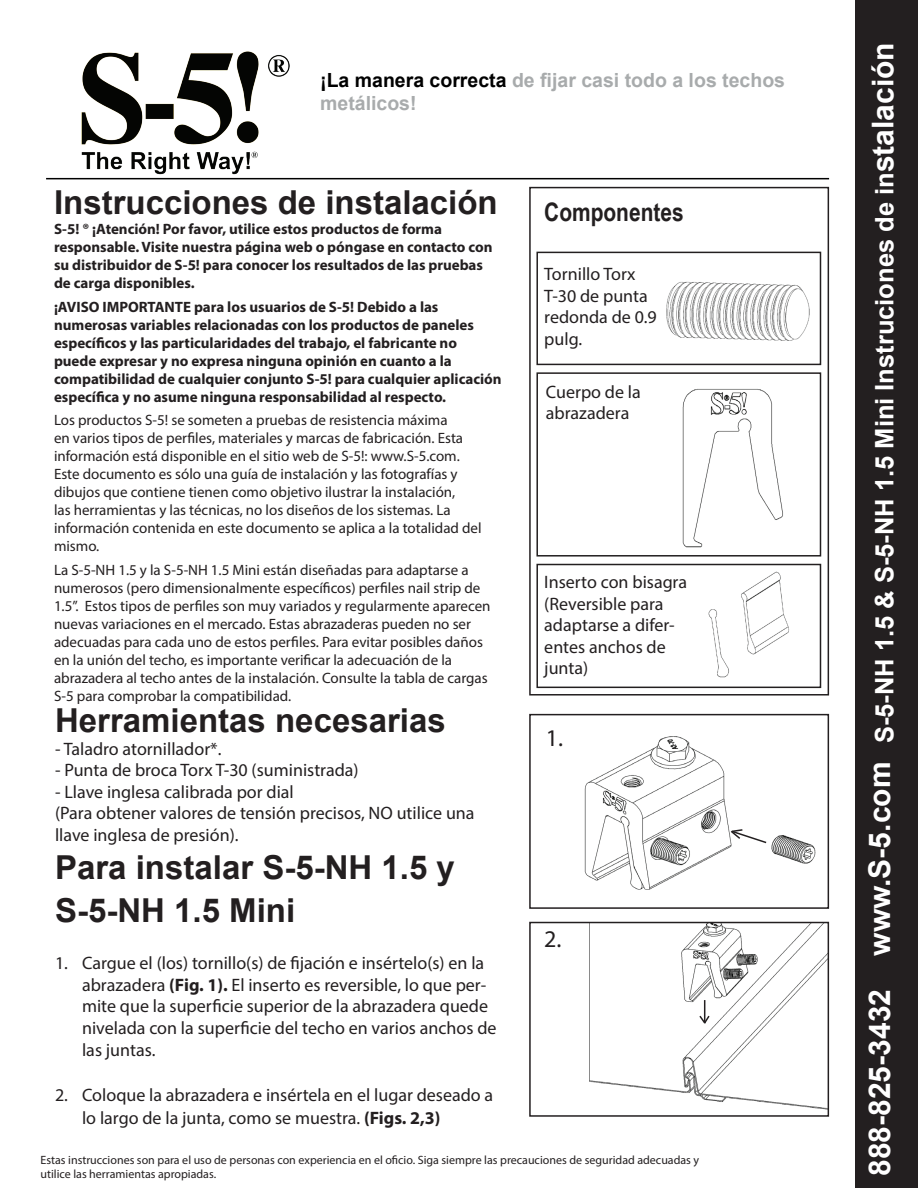
<style>
.page{position:relative;width:918px;height:1188px;background:#fff}
.page>*{position:absolute;margin:0;border:0;box-sizing:border-box;transform-origin:0 0}
.t1{font:700 33px/43.2px "Arial";color:#231f20}
.t2{font:700 25.5px "Arial";color:#fff}
.t3{font:700 25.5px "Arial Narrow";color:#231f20}
.t4{font:24px "Myriad Pro";color:#231f20}
.t5{font:700 19.5px/23.4px "Arial";color:#a8abac}
.t6{font:18px/21.6px "Myriad Pro";color:#231f20}
.t7{font:15px/18px "Myriad Pro";color:#231f20}
.t8{font:700 15px/18px "Myriad Pro";color:#231f20}
.t9{font:12px/14.4px "Myriad Pro";color:#231f20}
.s1{color:#000}
.s2{font-weight:700}
.s3{font-size:30px}
</style>
<div class="page">
<div style="left:529px;top:187px;width:300px;height:509px;border:2px solid #231f20"></div>
<div style="left:856px;top:0;width:62px;height:1188px;background:#231f20"></div>
<hr style="left:46px;top:178px;width:783px;height:1px;background:#000">
<img style="left:48px;top:51px;width:267px;height:127px">
<img style="left:666px;top:281px;width:144px;height:60px">
<div style="left:536px;top:252px;width:285px;height:113px;border:2px solid #231f20"></div>
<img style="left:682px;top:388px;width:101px;height:160px">
<div style="left:536px;top:372px;width:285px;height:185px;border:2px solid #231f20"></div>
<img style="left:708px;top:571px;width:81px;height:107px">
<div style="left:536px;top:564px;width:285px;height:124px;border:2px solid #231f20"></div>
<img style="left:584px;top:736px;width:232px;height:154px">
<div style="left:529px;top:714px;width:300px;height:195px;border:2px solid #231f20"></div>
<svg style="left:729px;top:828px;width:39px;height:16px"></svg>
<img style="left:589px;top:925px;width:237px;height:185px">
<div style="left:529px;top:922px;width:300px;height:195px;border:2px solid #231f20"></div>
<svg style="left:698px;top:1000px;width:13px;height:25px"></svg>
<h3 class="t5" style="left:320px;top:69px;width:466px"><span class="s1">¡La manera correcta</span> de fijar casi todo a los techos metálicos!</h3>
<h1 class="t1" style="left:54px;top:182px;width:445px">Instrucciones de instalación</h1>
<p class="t8" style="left:54px;top:220px;width:440px">S-5! ® ¡Atención! Por favor, utilice estos productos de forma responsable. Visite nuestra página web o póngase en contacto con su distribuidor de S-5! para conocer los resultados de las pruebas de carga disponibles.</p>
<p class="t8" style="left:54px;top:297px;width:449px">¡AVISO IMPORTANTE para los usuarios de S-5! Debido a las numerosas variables relacionadas con los productos de paneles específicos y las particularidades del trabajo, el fabricante no puede expresar y no expresa ninguna opinión en cuanto a la compatibilidad de cualquier conjunto S-5! para cualquier aplicación específica y no asume ninguna responsabilidad al respecto.</p>
<p class="t7" style="left:54px;top:411px;width:429px">Los productos S-5! se someten a pruebas de resistencia máxima<br>en varios tipos de perfiles, materiales y marcas de fabricación. Esta información está disponible en el sitio web de S-5!: www.S-5.com.<br>Este documento es sólo una guía de instalación y las fotografías y dibujos que contiene tienen como objetivo ilustrar la instalación,<br>las herramientas y las técnicas, no los diseños de los sistemas. La información contenida en este documento se aplica a la totalidad del mismo.</p>
<p class="t7" style="left:54px;top:560px;width:438px">La S-5-NH 1.5 y la S-5-NH 1.5 Mini están diseñadas para adaptarse a numerosos (pero dimensionalmente específicos) perfiles nail strip de 1.5”. Estos tipos de perfiles son muy variados y regularmente aparecen nuevas variaciones en el mercado. Estas abrazaderas pueden no ser adecuadas para cada uno de estos perfiles. Para evitar posibles daños en la unión del techo, es importante verificar la adecuación de la abrazadera al techo antes de la instalación. Consulte la tabla de cargas S-5 para comprobar la compatibilidad.</p>
<h1 class="t1" style="left:55px;top:700px;width:392px">Herramientas necesarias</h1>
<p class="t6" style="left:55px;top:738px;width:168px">- Taladro atornillador*.</p>
<p class="t6" style="left:55px;top:759px;width:305px">- Punta de broca Torx T-30 (suministrada)</p>
<p class="t6" style="left:55px;top:781px;width:421px">- Llave inglesa calibrada por dial<br>(Para obtener valores de tensión precisos, NO utilice una llave inglesa de presión).</p>
<h1 class="t1" style="left:55px;top:847px;width:401px">Para instalar S-5-NH 1.5 y<br>S-5-NH 1.5 Mini</h1>
<p class="t6" style="left:82px;top:952px;width:416px;text-indent:-27px">1. Cargue el (los) tornillo(s) de fijación e insértelo(s) en la abrazadera <span class="s2">(Fig. 1).</span> El inserto es reversible, lo que per&shy;mite que la superficie superior de la abrazadera quede nivelada con la superficie del techo en varios anchos de las juntas.</p>
<p class="t6" style="left:82px;top:1083px;width:413px;line-height:23.4px;text-indent:-27px">2. Coloque la abrazadera e insértela en el lugar deseado a lo largo de la junta, como se muestra. <span class="s2">(Figs. 2,3)</span></p>
<h2 class="t3" style="left:544px;top:197px;width:141px">Componentes</h2>
<p class="t6" style="left:544px;top:263px;width:114px">Tornillo Torx<br>T-30 de punta redonda de 0.9 pulg.</p>
<p class="t6" style="left:546px;top:381px;width:96px">Cuerpo de la abrazadera</p>
<p class="t6" style="left:544px;top:571px;width:144px">Inserto con bisagra (Reversible para adaptarse a difer&shy;entes anchos de junta)</p>
<h3 class="t4" style="left:546px;top:724px;width:19px">1.</h3>
<h3 class="t4" style="left:544px;top:924px;width:19px">2.</h3>
<p class="t9" style="left:40px;top:1152px;width:660px">Estas instrucciones son para el uso de personas con experiencia en el oficio. Siga siempre las precauciones de seguridad adecuadas y utilice las herramientas apropiadas.</p>
<h2 class="t2" style="left:867px;top:1176px;width:1135px;rotate:-90deg"><span class="s3">888-825-3432 www.S-5.com</span> S-5-NH 1.5 &amp; S-5-NH 1.5 Mini Instruciones de in<span class="s3">stalación</span></h2>
</div>
